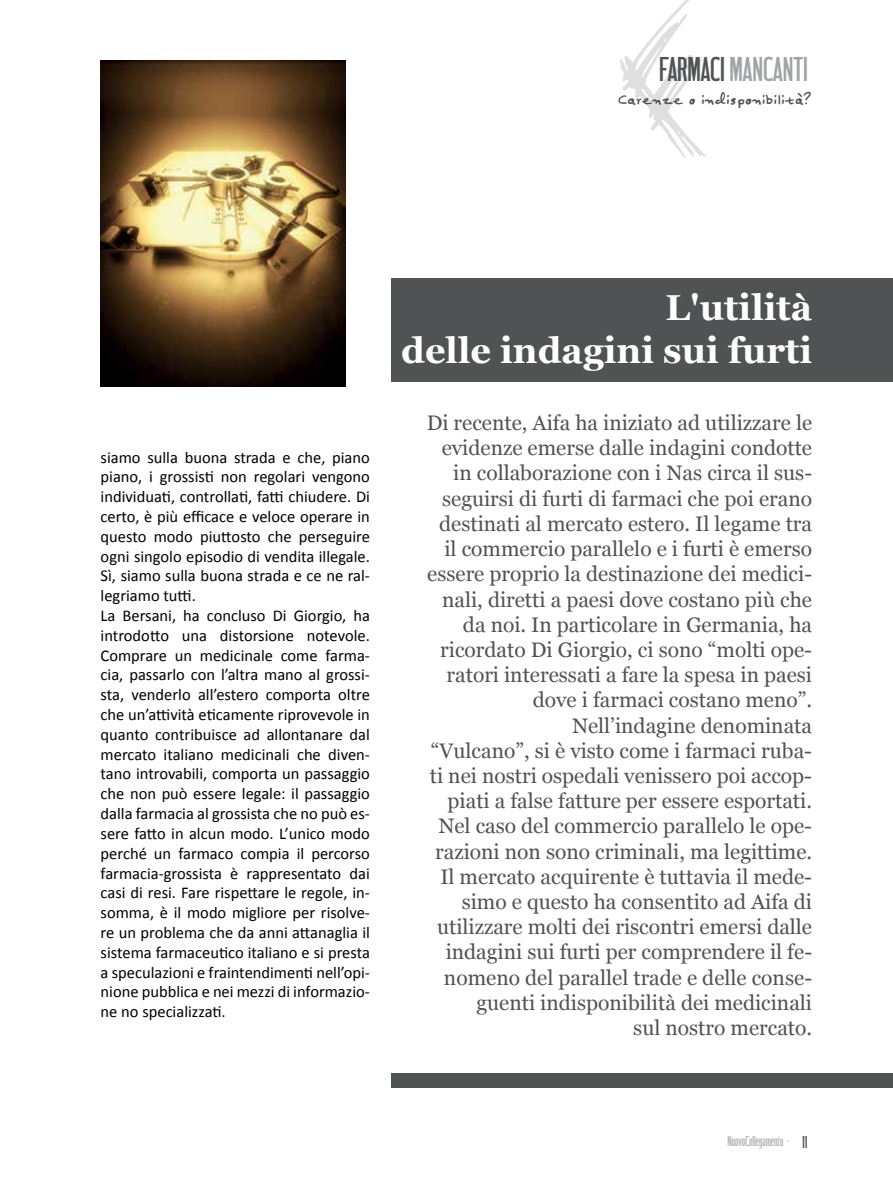
<style>
.page{position:relative;width:893px;height:1191px;background:#fff}
.page>*{position:absolute;margin:0;border:0;box-sizing:border-box;transform-origin:0 0}
.t1{font:700 36px/43.2px "Georgia";color:#fff;text-align:right}
.t2{font:36px "HWT Unit Gothic 721";color:#a1a3a6}
.t3{font:21px/25.2px "Georgia";color:#515254;text-align:right}
.t4{font:21px "Felt Tip Senior";color:#515254;scale:.93 1}
.t5{font:16.5px/19.8px "Calibri";color:#000}
.t6{font:15px "HWT Unit Gothic 721";color:#afb1b4}
.s1{color:#515254}
.s2{font-size:18px;color:#515254}
</style>
<div class="page">
<div style="left:391px;top:278px;width:502px;height:104px;background:#515254"></div>
<div style="left:391px;top:1073px;width:502px;height:14px;background:#515254"></div>
<img style="left:101px;top:60px;width:245px;height:327px">
<h1 class="t2" style="left:659px;top:48px;width:150px"><span class="s1">FARMACI</span> MANCANTI</h1>
<p class="t4" style="left:618px;top:89px;width:210px">Carenze o indisponibilità?</p>
<p class="t5" style="left:101px;top:447px;width:271px">siamo sulla buona strada e che, piano piano, i grossisti non regolari vengono individuati, controllati, fatti chiudere. Di certo, è più efficace e veloce operare in questo modo piuttosto che perseguire ogni singolo episodio di vendita illegale.<br>Sì, siamo sulla buona strada e ce ne ral&shy;legriamo tutti.<br>La Bersani, ha concluso Di Giorgio, ha introdotto una distorsione notevole.<br>Comprare un medicinale come farma&shy;cia, passarlo con l’altra mano al grossi&shy;sta, venderlo all’estero comporta oltre che un’attività eticamente riprovevole in quanto contribuisce ad allontanare dal mercato italiano medicinali che diven&shy;tano introvabili, comporta un passaggio che non può essere legale: il passaggio dalla farmacia al grossista che no può es&shy;sere fatto in alcun modo. L’unico modo perché un farmaco compia il percorso farmacia-grossista è rappresentato dai casi di resi. Fare rispettare le regole, in&shy;somma, è il modo migliore per risolve&shy;re un problema che da anni attanaglia il sistema farmaceutico italiano e si presta a speculazioni e fraintendimenti nell’opi&shy;nione pubblica e nei mezzi di informazio&shy;ne no specializzati.</p>
<h1 class="t1" style="left:401px;top:283px;width:413px">L'utilità<br>delle indagini sui furti</h1>
<p class="t3" style="left:427px;top:409px;width:387px">Di recente, Aifa ha iniziato ad utilizzare le evidenze emerse dalle indagini condotte in collaborazione con i Nas circa il sus&shy;seguirsi di furti di farmaci che poi erano destinati al mercato estero. Il legame tra il commercio parallelo e i furti è emerso essere proprio la destinazione dei medici&shy;nali, diretti a paesi dove costano più che da noi. In particolare in Germania, ha ricordato Di Giorgio, ci sono “molti ope&shy;ratori interessati a fare la spesa in paesi dove i farmaci costano meno”.<br>Nell’indagine denominata<br>“Vulcano”, si è visto come i farmaci ruba&shy;ti nei nostri ospedali venissero poi accop&shy;piati a false fatture per essere esportati.<br>Nel caso del commercio parallelo le ope&shy;razioni non sono criminali, ma legittime.<br>Il mercato acquirente è tuttavia il mede&shy;simo e questo ha consentito ad Aifa di utilizzare molti dei riscontri emersi dalle indagini sui furti per comprendere il fe&shy;nomeno del parallel trade e delle conse&shy;guenti indisponibilità dei medicinali<br>sul nostro mercato.</p>
<p class="t6" style="left:727px;top:1132px;width:82px">NuovoCollegamento - <span class="s2">11</span></p>
</div>
